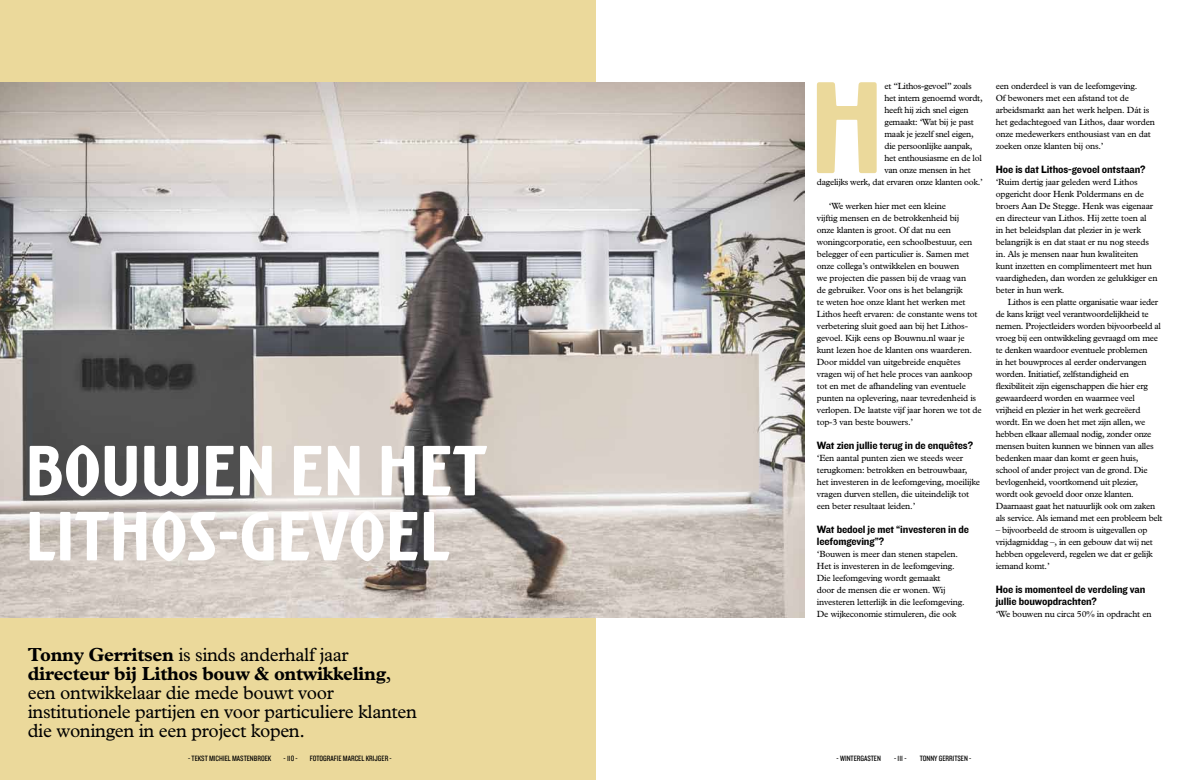
<style>
.page{position:relative;width:1191px;height:780px;background:#fff}
.page>*{position:absolute;margin:0;border:0;box-sizing:border-box;transform-origin:0 0}
.t1{font:119.5px "Kurversbrug";color:#ebd99b}
.t2{font:65.1px "Kurversbrug";color:#fff}
.t3{font:63.8px "Kurversbrug";color:#fff}
.t4{font:19px/19px "M Plantin";letter-spacing:-.02em;color:#000}
.t5{font:11px/12px "Knockout HTF51 Middleweight";letter-spacing:-.01em;color:#000}
.t6{font:9px/12px "M Plantin";letter-spacing:-.02em;color:#000}
.t7{font:8px "Knockout HTF29 Junior Liteweight";color:#000}
.s1{font-weight:700}
</style>
<div class="page">
<div style="left:0;top:0;width:595px;height:780px;background:#ebd99b"></div>
<img style="left:0;top:82px;width:805px;height:535px">
<h2 class="t2" style="left:25px;top:429px;width:463px">BOUWEN EN HET</h2>
<h3 class="t3" style="left:25px;top:496px;width:426px">LITHOS-GEVOEL</h3>
<h1 class="t1" style="left:809px;top:53px;width:77px">H</h1>
<p class="t6" style="left:884px;top:80px;width:89px">et “Lithos-gevoel” zoals</p>
<p class="t6" style="left:884px;top:92px;width:100px">het intern genoemd wordt,</p>
<p class="t6" style="left:884px;top:104px;width:86px">heeft hij zich snel eigen</p>
<p class="t6" style="left:884px;top:116px;width:91px">gemaakt: ‘Wat bij je past</p>
<p class="t6" style="left:884px;top:128px;width:91px">maak je jezelf snel eigen,</p>
<p class="t6" style="left:884px;top:140px;width:90px">die persoonlijke aanpak,</p>
<p class="t6" style="left:884px;top:152px;width:99px">het enthousiasme en de lol</p>
<p class="t6" style="left:884px;top:164px;width:88px">van onze mensen in het</p>
<p class="t6" style="left:817px;top:176px;width:167px">dagelijks werk, dat ervaren onze klanten ook.’</p>
<p class="t6" style="left:817px;top:200px;width:166px;text-indent:12px">‘We werken hier met een kleine<br>vijftig mensen en de betrokkenheid bij<br>onze klanten is groot. Of dat nu een woningcorporatie, een schoolbestuur, een belegger of een particulier is. Samen met onze collega’s ontwikkelen en bouwen<br>we projecten die passen bij de vraag van<br>de gebruiker. Voor ons is het belangrijk<br>te weten hoe onze klant het werken met Lithos heeft ervaren: de constante wens tot verbetering sluit goed aan bij het Lithos&shy;gevoel. Kijk eens op Bouwnu.nl waar je kunt lezen hoe de klanten ons waarderen.<br>Door middel van uitgebreide enquêtes vragen wij of het hele proces van aankoop tot en met de afhandeling van eventuele punten na oplevering, naar tevredenheid is verlopen. De laatste vijf jaar horen we tot de top-3 van beste bouwers.’</p>
<p class="t5" style="left:817px;top:440px;width:158px">Wat zien jullie terug in de enquêtes?</p>
<p class="t6" style="left:817px;top:452px;width:165px">‘Een aantal punten zien we steeds weer terugkomen: betrokken en betrouwbaar, het investeren in de leefomgeving, moeilijke vragen durven stellen, die uiteindelijk tot een beter resultaat leiden.’</p>
<p class="t5" style="left:817px;top:524px;width:154px">Wat bedoel je met “investeren in de leefomgeving”?</p>
<p class="t6" style="left:817px;top:548px;width:149px">‘Bouwen is meer dan stenen stapelen.<br>Het is investeren in de leefomgeving.<br>Die leefomgeving wordt gemaakt<br>door de mensen die er wonen. Wij investeren letterlijk in die leefomgeving.<br>De wijkeconomie stimuleren, die ook</p>
<h3 class="t4" style="left:28px;top:645px;width:390px"><span class="s1">Tonny Gerritsen</span> is sinds anderhalf jaar <span class="s1">directeur bij Lithos bouw &amp; ontwikkeling</span>, een ontwikkelaar die mede bouwt voor institutionele partijen en voor particuliere klanten die woningen in een project kopen.</h3>
<p class="t7" style="left:188px;top:754px;width:84px">- TEKST MICHIEL MASTENBROEK</p>
<p class="t7" style="left:310px;top:754px;width:8px">FOTOGRA</p>
<p class="t7" style="left:334px;top:754px;width:59px">FIE MARCEL KRIJGER -</p>
<p class="t7" style="left:283px;top:754px;width:16px">- 110 -</p>
<p class="t7" style="left:836px;top:754px;width:46px">- WINTERGASTEN</p>
<p class="t7" style="left:894px;top:754px;width:14px">- 111 -</p>
<p class="t7" style="left:919px;top:754px;width:53px">TONNY GERRITSEN -</p>
<p class="t6" style="left:995px;top:80px;width:161px">een onderdeel is van de leefomgeving.<br>Of bewoners met een afstand tot de arbeidsmarkt aan het werk helpen. Dát is het gedachtegoed van Lithos, daar worden onze medewerkers enthousiast van en dat zoeken onze klanten bij ons.’</p>
<p class="t5" style="left:995px;top:164px;width:151px">Hoe is dat Lithos-gevoel ontstaan?</p>
<p class="t6" style="left:995px;top:176px;width:163px">‘Ruim dertig jaar geleden werd Lithos opgericht door Henk Poldermans en de broers Aan De Stegge. Henk was eigenaar en directeur van Lithos. Hij zette toen al<br>in het beleidsplan dat plezier in je werk belangrijk is en dat staat er nu nog steeds in. Als je mensen naar hun kwaliteiten kunt inzetten en complimenteert met hun vaardigheden, dan worden ze gelukkiger en beter in hun werk.</p>
<p class="t6" style="left:995px;top:296px;width:168px;text-indent:12px">Lithos is een platte organisatie waar ieder de kans krijgt veel verantwoordelijkheid te nemen. Projectleiders worden bijvoorbeeld al vroeg bij een ontwikkeling gevraagd om mee te denken waardoor eventuele problemen<br>in het bouwproces al eerder ondervangen worden. Initiatief, zelfstandigheid en flexibiliteit zijn eigenschappen die hier erg gewaardeerd worden en waarmee veel vrijheid en plezier in het werk gecreëerd wordt. En we doen het met zijn allen, we hebben elkaar allemaal nodig, zonder onze mensen buiten kunnen we binnen van alles bedenken maar dan komt er geen huis, school of ander project van de grond. Die bevlogenheid, voortkomend uit plezier,<br>wordt ook gevoeld door onze klanten.<br>Daarnaast gaat het natuurlijk ook om zaken als service. Als iemand met een probleem belt</p>
<p class="t6" style="left:995px;top:524px;width:159px">– bijvoorbeeld de stroom is uitgevallen op vrijdagmiddag –, in een gebouw dat wij net hebben opgeleverd, regelen we dat er gelijk iemand komt.’</p>
<p class="t5" style="left:995px;top:584px;width:151px">Hoe is momenteel de verdeling van jullie bouwopdrachten?</p>
<p class="t6" style="left:995px;top:608px;width:157px">‘We bouwen nu circa 50% in opdracht en</p>
</div>
